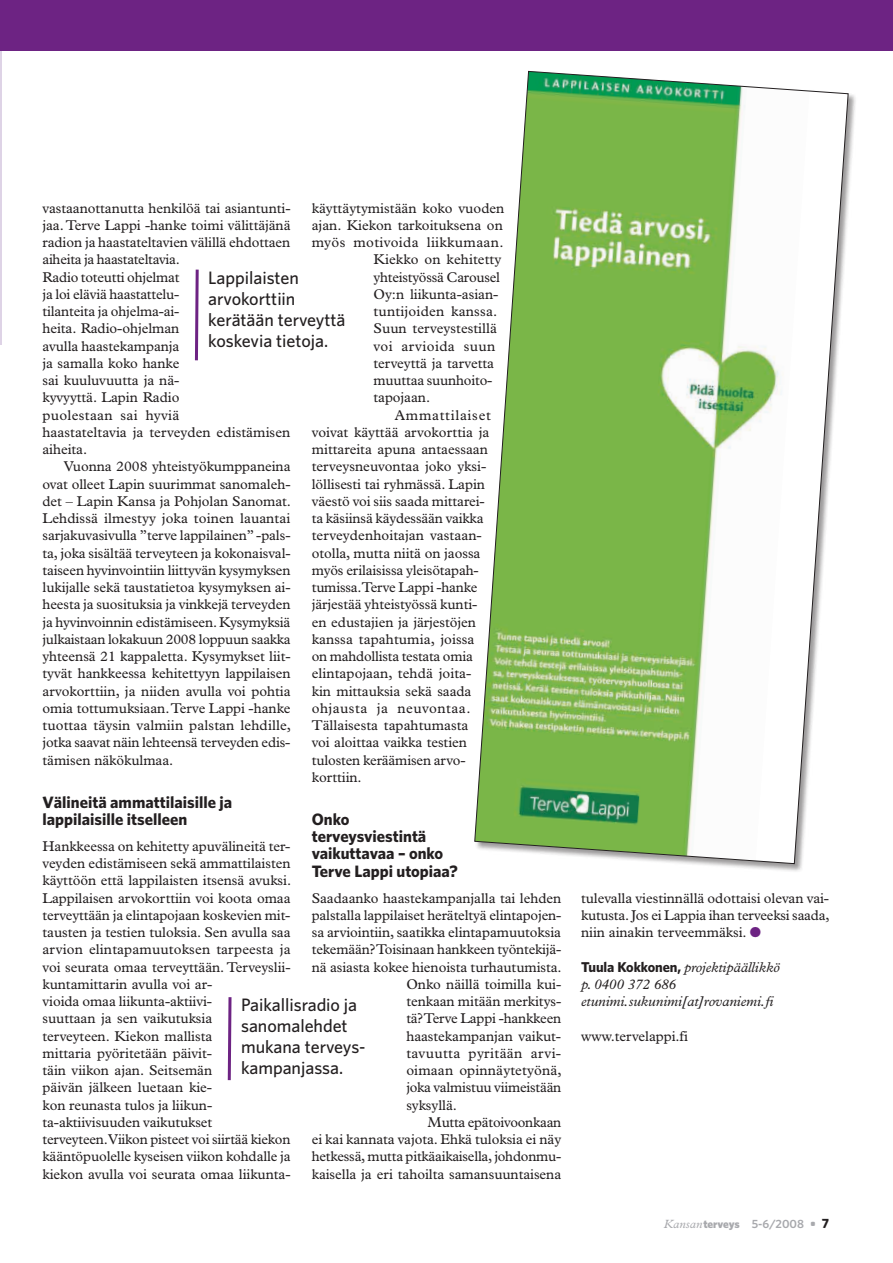
<style>
.page{position:relative;width:893px;height:1263px;background:#fff}
.page>*{position:absolute;margin:0;border:0;box-sizing:border-box;transform-origin:0 0}
.t1{font:500 18px/21px "Whitney";letter-spacing:-.005em;color:#231f20}
.t2{font:700 16.5px/17.2px "Whitney";color:#231f20}
.t3{font:14.25px/17.2px "Plantin";letter-spacing:-.005em;color:#231f20}
.t4{font:italic 14.25px/17.2px "Plantin";letter-spacing:-.005em;color:#231f20}
.t5{font:14.25px "Plantin";letter-spacing:.025em;color:#231f20}
.t6{font:14.25px "Plantin";letter-spacing:.035em;color:#231f20}
.t7{font:14.25px "Plantin";letter-spacing:.015em;color:#231f20}
.t8{font:14.25px "Plantin";letter-spacing:.03em;color:#231f20}
.t9{font:14.25px "Plantin";letter-spacing:.05em;color:#231f20}
.t10{font:600 12px "Whitney";color:#a8a9ad}
.s1{color:#6d2383}
.s2{font-family:"Whitney";font-weight:700;font-style:normal}
.s3{font-family:"Plantin";font-weight:400;font-style:italic}
.s4{font-weight:900;font-size:11.25px}
.s5{font-weight:700}
.s6{font-weight:700;font-size:13.5px;color:#231f20}
</style>
<div class="page">
<hr style="left:0;top:51px;width:1px;height:294px;background:#ded3e6">
<div style="left:0;top:0;width:893px;height:51px;background:#6d2383"></div>
<svg style="left:194px;top:269px;width:5px;height:92px"></svg>
<svg style="left:227px;top:997px;width:5px;height:84px"></svg>
<svg style="left:474px;top:70px;width:375px;height:794px"></svg>
<p class="t3" style="left:43px;top:199px;width:250px">vastaanottanutta henkilöä tai asiantunti&shy;jaa. Terve Lappi -hanke toimi välittäjänä radion ja haastateltavien välillä ehdottaen aiheita ja haastateltavia.<br>Radio toteutti ohjelmat<br>ja loi eläviä haastattelu-<br>tilanteita ja ohjelma-ai-<br>heita. Radio-ohjelman<br>avulla haastekampanja<br>ja samalla koko hanke<br>sai kuuluvuutta ja nä-<br>kyvyyttä. Lapin Radio<br>puolestaan sai hyviä<br>haastateltavia ja terveyden edistämisen aiheita.</p>
<p class="t3" style="left:43px;top:458px;width:250px;text-align:justify;text-indent:21px">Vuonna 2008 yhteistyökumppaneina ovat olleet Lapin suurimmat sanomaleh&shy;det – Lapin Kansa ja Pohjolan Sanomat.<br>Lehdissä ilmestyy joka toinen lauantai sarjakuvasivulla ”terve lappilainen” -pals&shy;ta, joka sisältää terveyteen ja kokonaisval&shy;taiseen hyvinvointiin liittyvän kysymyksen lukijalle sekä taustatietoa kysymyksen ai&shy;heesta ja suosituksia ja vinkkejä terveyden ja hyvinvoinnin edistämiseen. Kysymyksiä julkaistaan lokakuun 2008 loppuun saakka yhteensä 21 kappaletta. Kysymykset liit&shy;tyvät hankkeessa kehitettyyn lappilaisen arvokorttiin, ja niiden avulla voi pohtia omia tottumuksiaan. Terve Lappi -hanke tuottaa täysin valmiin palstan lehdille, jotka saavat näin lehteensä terveyden edis&shy;tämisen näkökulmaa.</p>
<p class="t2" style="left:43px;top:793px;width:191px">Välineitä ammattilaisille ja lappilaisille itselleen</p>
<p class="t3" style="left:43px;top:837px;width:250px">Hankkeessa on kehitetty apuvälineitä ter&shy;veyden edistämiseen sekä ammattilaisten käyttöön että lappilaisten itsensä avuksi.<br>Lappilaisen arvokorttiin voi koota omaa terveyttään ja elintapojaan koskevien mit&shy;tausten ja testien tuloksia. Sen avulla saa arvion elintapamuutoksen tarpeesta ja voi seurata omaa terveyttään. Terveyslii&shy;kuntamittarin avulla voi ar-<br>vioida omaa liikunta-aktiivi-<br>suuttaan ja sen vaikutuksia<br>terveyteen. Kiekon mallista<br>mittaria pyöritetään päivit-<br>täin viikon ajan. Seitsemän<br>päivän jälkeen luetaan kie-<br>kon reunasta tulos ja liikun&shy;ta-aktiivisuuden vaikutukset<br>terveyteen. Viikon pisteet voi siirtää kiekon kääntöpuolelle kyseisen viikon kohdalle ja kiekon avulla voi seurata omaa liikunta-</p>
<p class="t3" style="left:312px;top:199px;width:194px">käyttäytymistään koko vuoden</p>
<p class="t3" style="left:312px;top:216px;width:193px">ajan. Kiekon tarkoituksena on</p>
<p class="t5" style="left:312px;top:234px;width:193px">myös motivoida liikkumaan.</p>
<p class="t3" style="left:374px;top:251px;width:129px">Kiekko on kehitetty</p>
<p class="t3" style="left:374px;top:268px;width:128px">yhteistyössä Carousel</p>
<p class="t3" style="left:374px;top:285px;width:126px">Oy:n liikunta-asian-</p>
<p class="t7" style="left:374px;top:303px;width:125px">tuntijoiden kanssa.</p>
<p class="t3" style="left:374px;top:320px;width:125px">Suun terveystestillä</p>
<p class="t8" style="left:374px;top:338px;width:123px">voi arvioida suun</p>
<p class="t3" style="left:374px;top:354px;width:122px">terveyttä ja tarvetta</p>
<p class="t3" style="left:374px;top:372px;width:120px">muuttaa suunhoito-</p>
<p class="t3" style="left:374px;top:389px;width:58px">tapojaan.</p>
<p class="t9" style="left:395px;top:407px;width:98px">Ammattilaiset</p>
<p class="t3" style="left:312px;top:423px;width:179px">voivat käyttää arvokorttia ja</p>
<p class="t3" style="left:312px;top:441px;width:178px">mittareita apuna antaessaan</p>
<p class="t3" style="left:312px;top:458px;width:176px">terveysneuvontaa joko yksi-</p>
<p class="t3" style="left:312px;top:475px;width:175px">löllisesti tai ryhmässä. Lapin</p>
<p class="t3" style="left:312px;top:492px;width:175px">väestö voi siis saada mittarei-</p>
<p class="t3" style="left:312px;top:510px;width:173px">ta käsiinsä käydessään vaikka</p>
<p class="t3" style="left:312px;top:527px;width:172px">terveydenhoitajan vastaan-</p>
<p class="t3" style="left:312px;top:544px;width:170px">otolla, mutta niitä on jaossa</p>
<p class="t3" style="left:312px;top:561px;width:169px">myös erilaisissa yleisötapah-</p>
<p class="t3" style="left:312px;top:579px;width:167px">tumissa. Terve Lappi -hanke</p>
<p class="t3" style="left:312px;top:596px;width:167px">järjestää yhteistyössä kunti-</p>
<p class="t3" style="left:312px;top:613px;width:166px">en edustajien ja järjestöjen</p>
<p class="t3" style="left:312px;top:630px;width:164px">kanssa tapahtumia, joissa</p>
<p class="t3" style="left:312px;top:648px;width:163px">on mahdollista testata omia</p>
<p class="t3" style="left:312px;top:665px;width:161px">elintapojaan, tehdä joita-</p>
<p class="t3" style="left:312px;top:682px;width:161px">kin mittauksia sekä saada</p>
<p class="t6" style="left:312px;top:700px;width:160px">ohjausta ja neuvontaa.</p>
<p class="t3" style="left:312px;top:717px;width:158px">Tällaisesta tapahtumasta</p>
<p class="t3" style="left:312px;top:734px;width:157px">voi aloittaa vaikka testien</p>
<p class="t3" style="left:312px;top:751px;width:155px">tulosten keräämisen arvo-</p>
<p class="t3" style="left:312px;top:768px;width:52px">korttiin.</p>
<p class="t2" style="left:312px;top:810px;width:147px">Onko terveysviestintä vaikuttavaa – onko<br>Terve Lappi utopiaa?</p>
<p class="t3" style="left:312px;top:889px;width:251px">Saadaanko haastekampanjalla tai lehden</p>
<p class="t3" style="left:312px;top:906px;width:251px">palstalla lappilaiset heräteltyä elintapojen-</p>
<p class="t3" style="left:312px;top:924px;width:251px">sa arviointiin, saatikka elintapamuutoksia</p>
<p class="t3" style="left:312px;top:941px;width:251px">tekemään? Toisinaan hankkeen työntekijä-</p>
<p class="t3" style="left:312px;top:958px;width:252px">nä asiasta kokee hienoista turhautumista.</p>
<p class="t3" style="left:406px;top:975px;width:156px">Onko näillä toimilla kui-</p>
<p class="t3" style="left:406px;top:993px;width:156px">tenkaan mitään merkitys-</p>
<p class="t3" style="left:406px;top:1010px;width:156px">tä? Terve Lappi -hankkeen</p>
<p class="t3" style="left:406px;top:1027px;width:156px">haastekampanjan vaikut-</p>
<p class="t5" style="left:406px;top:1045px;width:156px">tavuutta pyritään arvi-</p>
<p class="t3" style="left:406px;top:1062px;width:157px">oimaan opinnäytetyönä,</p>
<p class="t3" style="left:406px;top:1079px;width:156px">joka valmistuu viimeistään</p>
<p class="t3" style="left:406px;top:1096px;width:52px">syksyllä.</p>
<p class="t3" style="left:428px;top:1113px;width:135px">Mutta epätoivoonkaan</p>
<p class="t3" style="left:312px;top:1131px;width:251px">ei kai kannata vajota. Ehkä tuloksia ei näy</p>
<p class="t3" style="left:312px;top:1148px;width:251px">hetkessä, mutta pitkäaikaisella, johdonmu-</p>
<p class="t3" style="left:312px;top:1165px;width:251px">kaisella ja eri tahoilta samansuuntaisena</p>
<p class="t1" style="left:208px;top:266px;width:139px">Lappilaisten arvokorttiin kerätään terveyttä koskevia tietoja.</p>
<p class="t1" style="left:241px;top:994px;width:126px">Paikallisradio ja sanomalehdet mukana terveys&shy;kampanjassa.</p>
<p class="t3" style="left:581px;top:889px;width:250px;text-align:justify">tulevalla viestinnällä odottaisi olevan vai&shy;kutusta. Jos ei Lappia ihan terveeksi saada, niin ainakin terveemmäksi. <span class="s1">●</span></p>
<p class="t4" style="left:581px;top:958px;width:200px"><span class="s2">Tuula Kokkonen,</span> projektipäällikkö p. 0400 372 686 etunimi.sukunimi[at]rovaniemi.fi</p>
<p class="t3" style="left:581px;top:1027px;width:108px">www.tervelappi.fi</p>
<p class="t10" style="left:664px;top:1216px;width:167px"><span class="s3">Kansan</span><span class="s4">terveys</span> 5-6/2008 <span class="s5">•</span> <span class="s6">7</span></p>
</div>
